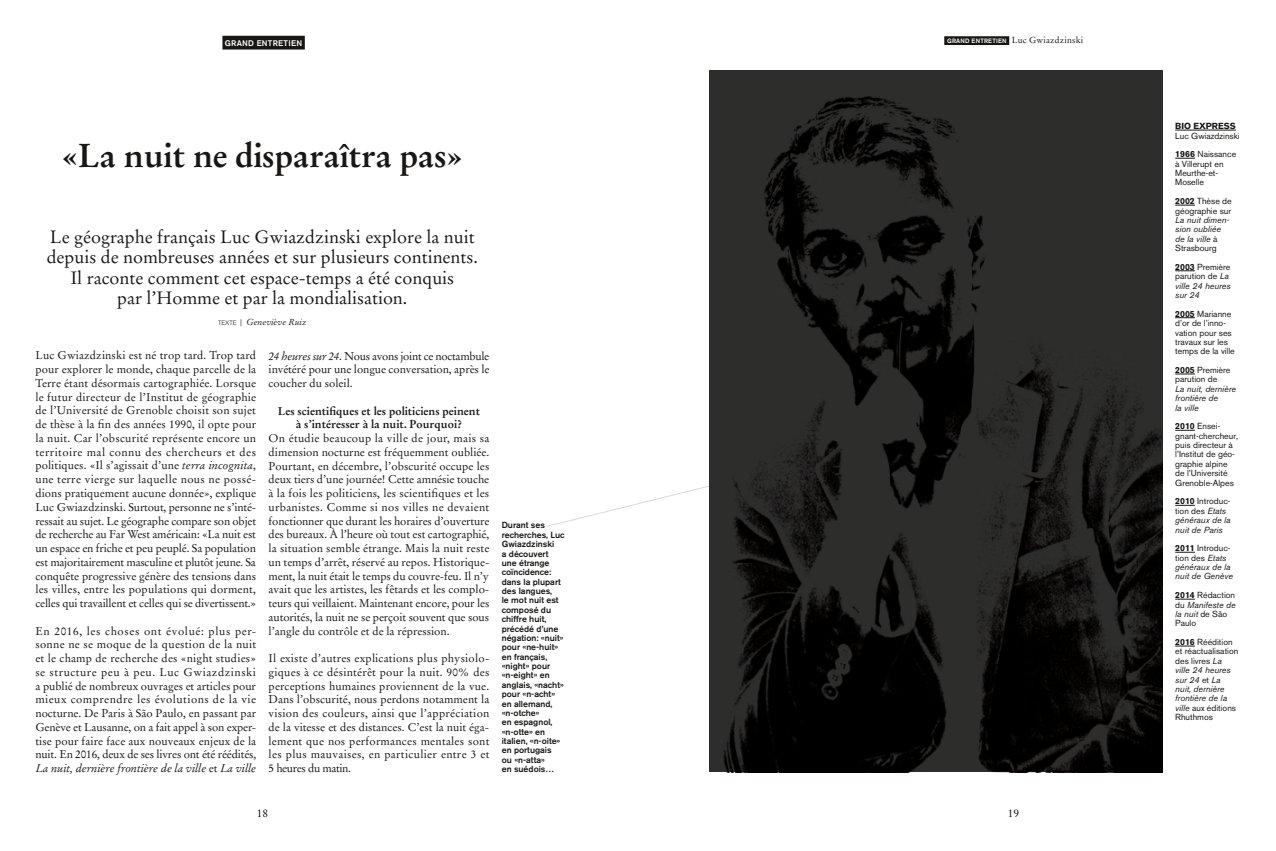
<style>
.page{position:relative;width:1276px;height:851px;background:#fff}
.page>*{position:absolute;margin:0;border:0;box-sizing:border-box;transform-origin:0 0}
.t1{font:700 33.12px "Stempel Garamond";letter-spacing:-.01em;color:#181716}
.t2{font:17.88px/20.6px "Stempel Garamond";color:#181716;text-align:center}
.t3{font:11.25px/13.8px "Stempel Garamond";letter-spacing:-.005em;color:#181716;text-align:justify}
.t4{font:700 11.25px/13.8px "Stempel Garamond";color:#181716;text-align:center}
.t5{font:8.75px/9.4px "Akzidenz Grotesk BE";color:#181716}
.t6{font:500 8.75px/9.4px "Akzidenz Grotesk BE";color:#181716}
.t7{font:italic 8.75px/9.4px "Akzidenz Grotesk BE";color:#181716}
.t8{font:8.75px "Stempel Garamond";letter-spacing:.02em;color:#181716}
.t9{font:italic 8.75px "Stempel Garamond";color:#181716}
.t10{font:700 8.75px "Akzidenz Grotesk BE";color:#181716}
.t11{font:500 8.12px "Akzidenz Grotesk BE";color:#fff}
.s1{font-family:"Akzidenz Grotesk BE";font-weight:500;font-size:6.25px;color:#fff}
.s2{font-family:"Akzidenz Grotesk BE";font-weight:300;font-style:normal;font-size:6.25px}
.s3{font-style:normal}
.s4{font-style:italic}
.s5{font-weight:700}
.s6{font-weight:700;font-style:normal}
</style>
<div class="page">
<svg style="left:546px;top:485px;width:163px;height:42px"></svg>
<div style="left:944px;top:36px;width:65px;height:9px;background:#181716"></div>
<div style="left:222px;top:36px;width:83px;height:13px;background:#181716"></div>
<img style="left:709px;top:70px;width:453px;height:702px">
<hr style="left:1175px;top:130px;width:60px;height:1px;background:#181716">
<svg style="left:1175px;top:158px;width:20px;height:1px"></svg>
<svg style="left:1175px;top:205px;width:20px;height:1px"></svg>
<svg style="left:1175px;top:270px;width:20px;height:1px"></svg>
<svg style="left:1175px;top:317px;width:20px;height:1px"></svg>
<svg style="left:1175px;top:374px;width:20px;height:1px"></svg>
<svg style="left:1175px;top:430px;width:20px;height:1px"></svg>
<svg style="left:1175px;top:505px;width:20px;height:1px"></svg>
<svg style="left:1175px;top:552px;width:20px;height:1px"></svg>
<svg style="left:1175px;top:599px;width:20px;height:1px"></svg>
<svg style="left:1175px;top:645px;width:20px;height:1px"></svg>
<p class="t11" style="left:225px;top:38px;width:7px">grand</p>
<p class="t8" style="left:947px;top:35px;width:137px"><span class="s1">GRAND ENTRETIEN</span> Luc Gwiazdzinski</p>
<p class="t11" style="left:257px;top:38px;width:6px">entretien</p>
<h1 class="t1" style="left:62px;top:135px;width:403px">«La nuit ne disparaîtra pas»</h1>
<h2 class="t2" style="left:47px;top:226px;width:433px">Le géographe français Luc Gwiazdzinski explore la nuit depuis de nombreuses années et sur plusieurs continents.<br>Il raconte comment cet espace-temps a été conquis<br>par l’Homme et par la mondialisation.</h2>
<p class="t9" style="left:218px;top:316px;width:90px"><span class="s2">TEXTE</span> <span class="s3">|</span> Geneviève Ruiz</p>
<p class="t3" style="left:269px;top:349px;width:222px"><span class="s4">24 heures sur 24</span>. Nous avons joint ce noctambule invétéré pour une longue conversation, après le coucher du soleil.</p>
<p class="t4" style="left:278px;top:403px;width:204px">Les scientifiques et les politiciens peinent à s’intéresser à la nuit. Pourquoi?</p>
<p class="t3" style="left:269px;top:431px;width:222px">On étudie beaucoup la ville de jour, mais sa dimension nocturne est fréquemment oubliée.<br>Pourtant, en décembre, l’obscurité occupe les deux tiers d’une journée! Cette amnésie touche à la fois les politiciens, les scientifiques et les urbanistes. Comme si nos villes ne devaient fonctionner que durant les horaires d’ouverture des bureaux. à l’heure où tout est cartographié, la situation semble étrange. Mais la nuit reste un temps d’arrêt, réservé au repos. Historique&shy;ment, la nuit était le temps du couvre-feu. Il n’y avait que les artistes, les fêtards et les complo&shy;teurs qui veillaient. Maintenant encore, pour les autorités, la nuit ne se perçoit souvent que sous l’angle du contrôle et de la répression.</p>
<p class="t3" style="left:269px;top:651px;width:222px">Il existe d’autres explications plus physiolo&shy;giques à ce désintérêt pour la nuit. 90% des perceptions humaines proviennent de la vue.<br>Dans l’obscurité, nous perdons notamment la vision des couleurs, ainsi que l’appréciation de la vitesse et des distances. C’est la nuit éga&shy;lement que nos performances mentales sont les plus mauvaises, en particulier entre 3 et 5 heures du matin.</p>
<p class="t3" style="left:35px;top:349px;width:222px">Luc Gwiazdzinski est né trop tard. Trop tard pour explorer le monde, chaque parcelle de la Terre étant désormais cartographiée. Lorsque le futur directeur de l’Institut de géographie de l’Université de Grenoble choisit son sujet de thèse à la fin des années 1990, il opte pour la nuit. Car l’obscurité représente encore un territoire mal connu des chercheurs et des politiques. «Il s’agissait d’une <span class="s4">terra incognita</span>, une terre vierge sur laquelle nous ne possé&shy;dions pratiquement aucune donnée», explique Luc Gwiazdzinski. Surtout, personne ne s’inté&shy;ressait au sujet. Le géographe compare son objet de recherche au Far West américain: «La nuit est un espace en friche et peu peuplé. Sa population est majoritairement masculine et plutôt jeune. Sa conquête progressive génère des tensions dans les villes, entre les populations qui dorment, celles qui travaillent et celles qui se divertissent.»</p>
<p class="t3" style="left:35px;top:623px;width:222px">En 2016, les choses ont évolué: plus per&shy;sonne ne se moque de la question de la nuit et le champ de recherche des «night studies» se structure peu à peu. Luc Gwiazdzinski a publié de nombreux ouvrages et articles pour mieux comprendre les évolutions de la vie nocturne. De Paris à São Paulo, en passant par Genève et Lausanne, on a fait appel à son exper&shy;tise pour faire face aux nouveaux enjeux de la nuit. En 2016, deux de ses livres ont été réédités, <span class="s4">La nuit, dernière frontière de la ville</span> et <span class="s4">La ville</span></p>
<p class="t6" style="left:502px;top:520px;width:64px">Durant ses recherches, Luc<br>Gwiazdzinski<br>a découvert une étrange coïncidence: dans la plupart des langues,<br>le mot nuit est composé du chiffre huit, précédé d’une négation: «nuit» pour «ne-huit» en français, «night» pour «n-eight» en anglais, «nacht» pour «n-acht» en allemand, «n-otche»<br>en espagnol, «n-otte» en italien, «n-oite» en portugais<br>ou «n-atta»<br>en suédois…</p>
<p class="t3" style="left:257px;top:806px;width:13px">18</p>
<p class="t3" style="left:1008px;top:806px;width:13px">19</p>
<p class="t10" style="left:1175px;top:121px;width:61px">BIO EXPRESS</p>
<p class="t5" style="left:1175px;top:126px;width:66px;line-height:18.8px">Luc Gwiazdzinski<br><span class="s5">1966</span> Naissance</p>
<p class="t5" style="left:1175px;top:159px;width:50px">à Villerupt en<br>Meurthe-et-<br>Moselle</p>
<p class="t5" style="left:1175px;top:196px;width:58px"><span class="s5">2002</span> Thèse de géographie sur</p>
<p class="t7" style="left:1175px;top:215px;width:55px">La nuit dimen&shy;sion oubliée de la ville <span class="s3">à<br>Strasbourg</span></p>
<p class="t7" style="left:1175px;top:262px;width:57px"><span class="s6">2003</span> <span class="s3">Première parution de</span> La ville 24 heures sur 24</p>
<p class="t5" style="left:1175px;top:309px;width:61px"><span class="s5">2005</span> Marianne d’or de l’inno&shy;vation pour ses travaux sur les temps de la ville</p>
<p class="t5" style="left:1175px;top:365px;width:57px"><span class="s5">2005</span> Première parution de</p>
<p class="t7" style="left:1175px;top:384px;width:62px">La nuit, dernière frontière de<br>la ville</p>
<p class="t5" style="left:1175px;top:421px;width:64px"><span class="s5">2010</span> Ensei&shy;gnant-chercheur, puis directeur à l’Institut de géo&shy;graphie alpine de l’Université<br>Grenoble-Alpes</p>
<p class="t7" style="left:1175px;top:496px;width:57px"><span class="s6">2010</span> <span class="s3">Introduc&shy;tion des</span> Etats généraux de la nuit de Paris</p>
<p class="t7" style="left:1175px;top:543px;width:59px"><span class="s6">2011</span> <span class="s3">Introduc&shy;tion des</span> Etats généraux de la nuit de Genève</p>
<p class="t5" style="left:1175px;top:590px;width:62px"><span class="s5">2014</span> Rédaction du <span class="s4">Manifeste de la nuit</span> de São<br>Paulo</p>
<p class="t5" style="left:1175px;top:637px;width:65px"><span class="s5">2016</span> Réédition et réactualisation des livres <span class="s4">La ville 24 heures sur 24</span> et <span class="s4">La nuit, dernière frontière de la ville</span> aux éditions<br>Rhuthmos</p>
</div>
